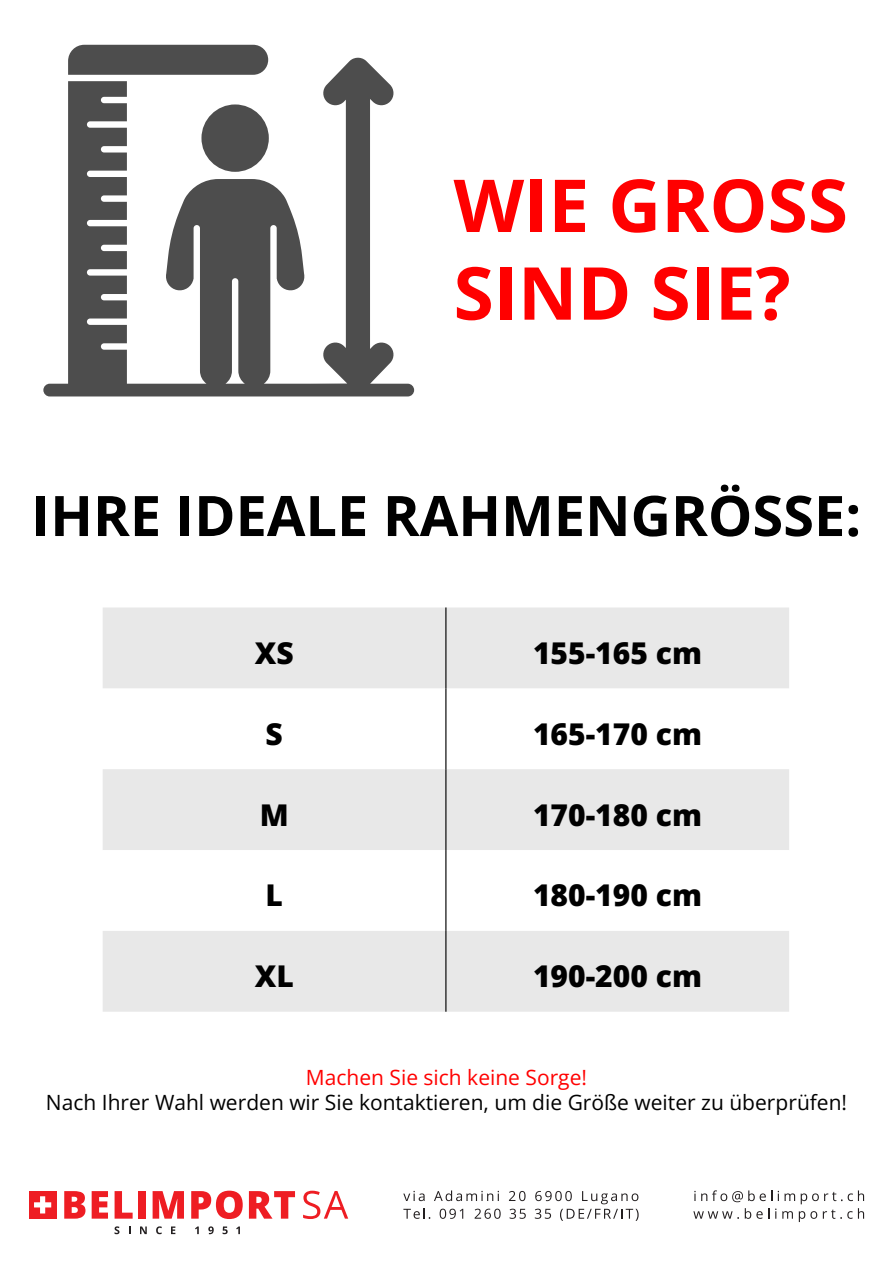
<style>
.page{position:relative;width:893px;height:1263px;background:#fff}
.page>*{position:absolute;margin:0;border:0;box-sizing:border-box;transform-origin:0 0}
.t1{font:700 73.05px "Open Sans";color:#f00}
.t2{font:700 55.95px "Open Sans";color:#000}
.t3{font:800 30px "Open Sans";color:#000}
.t4{font:21px "Open Sans";color:#000}
.t5{font:21px "Open Sans";color:#f00}
</style>
<div class="page">
<svg style="left:64px;top:1191px;width:21px;height:28px"></svg>
<svg style="left:92px;top:1191px;width:16px;height:28px"></svg>
<svg style="left:115px;top:1191px;width:18px;height:28px"></svg>
<div style="left:138px;top:1191px;width:7px;height:28px;background:#ee1d23"></div>
<svg style="left:153px;top:1191px;width:31px;height:28px"></svg>
<svg style="left:191px;top:1191px;width:52px;height:28px"></svg>
<svg style="left:249px;top:1191px;width:46px;height:28px"></svg>
<svg style="left:115px;top:1226px;width:4px;height:8px"></svg>
<svg style="left:140px;top:1226px;width:7px;height:8px"></svg>
<svg style="left:156px;top:1226px;width:6px;height:8px"></svg>
<svg style="left:171px;top:1226px;width:4px;height:8px"></svg>
<svg style="left:195px;top:1226px;width:4px;height:8px"></svg>
<svg style="left:208px;top:1226px;width:6px;height:8px"></svg>
<svg style="left:223px;top:1226px;width:5px;height:8px"></svg>
<svg style="left:236px;top:1226px;width:4px;height:8px"></svg>
<div style="left:29px;top:1191px;width:27px;height:27px;background:#ee1d23"></div>
<svg style="left:34px;top:1196px;width:17px;height:17px"></svg>
<svg style="left:303px;top:1191px;width:45px;height:28px"></svg>
<svg style="left:403px;top:1191px;width:22px;height:10px"></svg>
<svg style="left:434px;top:1190px;width:65px;height:11px"></svg>
<svg style="left:509px;top:1191px;width:17px;height:10px"></svg>
<svg style="left:403px;top:1208px;width:27px;height:11px"></svg>
<svg style="left:440px;top:1208px;width:23px;height:11px"></svg>
<svg style="left:475px;top:1208px;width:26px;height:11px"></svg>
<svg style="left:510px;top:1209px;width:16px;height:10px"></svg>
<svg style="left:535px;top:1191px;width:104px;height:30px"></svg>
<svg style="left:693px;top:1190px;width:171px;height:32px"></svg>
<div style="left:68px;top:45px;width:200px;height:13px;background:#4d4d4d"></div>
<svg style="left:43px;top:58px;width:371px;height:338px"></svg>
<div style="left:103px;top:607px;width:686px;height:81px;background:#e8e8e8"></div>
<svg style="left:103px;top:769px;width:686px;height:243px;fill:#e8e8e8"></svg>
<hr style="left:445px;top:607px;width:1px;height:81px;background:#000">
<hr style="left:445px;top:688px;width:1px;height:81px;background:#000">
<hr style="left:445px;top:769px;width:1px;height:81px;background:#000">
<hr style="left:445px;top:850px;width:1px;height:81px;background:#000">
<hr style="left:445px;top:931px;width:1px;height:81px;background:#000">
<p class="t1" style="left:454px;top:155px;width:396px">WIE GROSS</p>
<p class="t1" style="left:454px;top:243px;width:339px">SIND SIE?</p>
<p class="t2" style="left:32px;top:477px;width:831px">IHRE IDEALE RAHMENGRÖSSE:</p>
<p class="t3" style="left:255px;top:632px;width:41px">XS</p>
<p class="t3" style="left:533px;top:632px;width:170px">155-165 cm</p>
<p class="t3" style="left:266px;top:713px;width:19px">S</p>
<p class="t3" style="left:533px;top:713px;width:170px">165-170 cm</p>
<p class="t3" style="left:260px;top:794px;width:31px">M</p>
<p class="t3" style="left:533px;top:794px;width:170px">170-180 cm</p>
<p class="t3" style="left:266px;top:875px;width:19px">L</p>
<p class="t3" style="left:533px;top:875px;width:170px">180-190 cm</p>
<p class="t3" style="left:255px;top:956px;width:41px">XL</p>
<p class="t3" style="left:533px;top:956px;width:170px">190-200 cm</p>
<p class="t5" style="left:306px;top:1062px;width:283px">Machen Sie sich keine Sorge!</p>
<p class="t4" style="left:46px;top:1088px;width:803px">Nach Ihrer Wahl werden wir Sie kontaktieren, um die Größe weiter zu überprüfen!</p>
</div>
